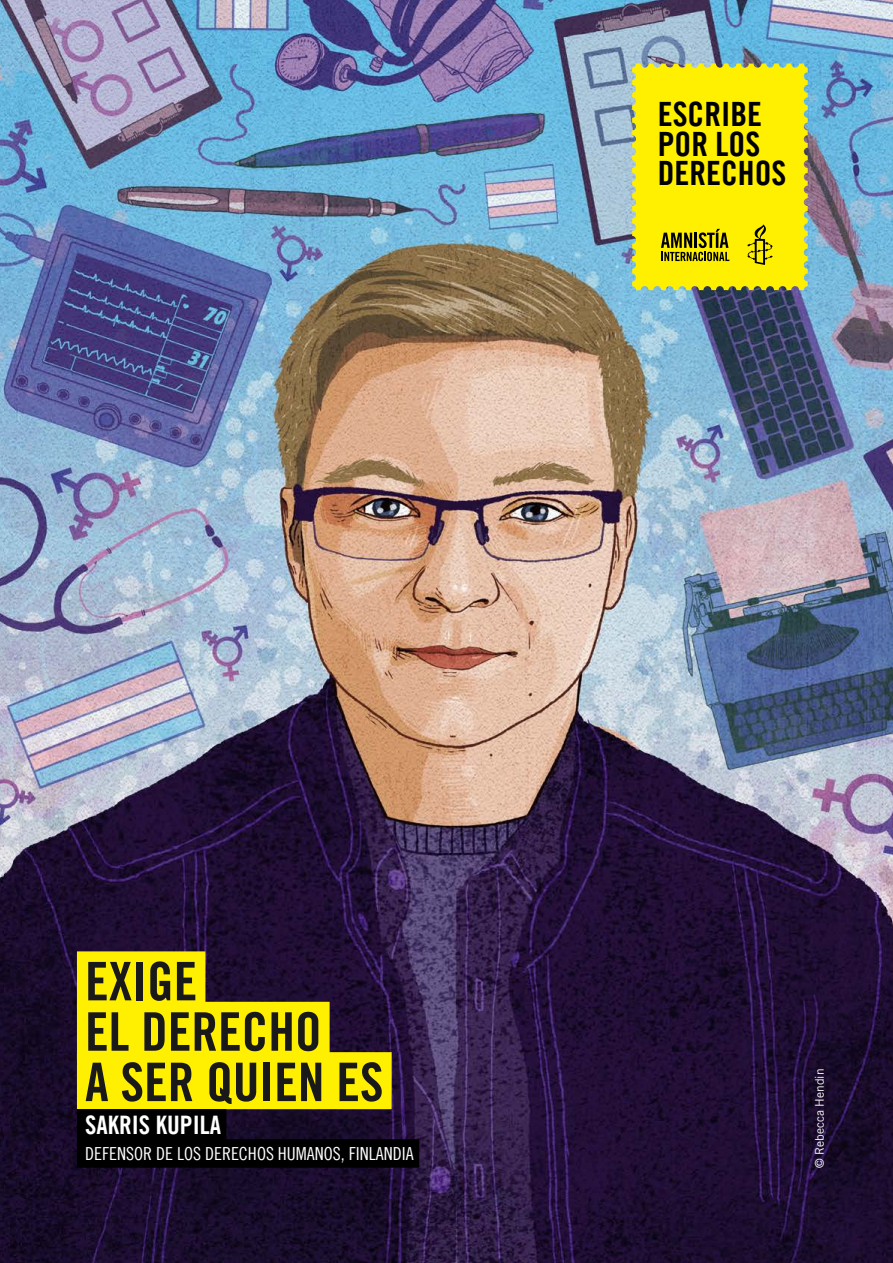
<style>
.page{position:relative;width:893px;height:1263px;background:#fff}
.page>*{position:absolute;margin:0;border:0;box-sizing:border-box;transform-origin:0 0}
._01_Headerline_-_FRO{font:53.25px "Amnesty Trade Gothic Bd Cn 20";color:#1a1919}
.t1{font:33.6px/29.7px "Amnesty Trade Gothic Bd Cn 20";color:#000}
._02_Name_-_FRONT{font:25.5px "Amnesty Trade Gothic Bd Cn 20";color:#fff}
._02_Country_-_FRONT{font:18px "Amnesty Trade Gothic Cn 18";color:#fff}
.t2{font:12px "Amnesty Trade Gothic";color:#fff}
</style>
<div class="page">
<img style="left:0;top:0;width:893px;height:1263px">
<svg style="left:632px;top:64px;width:176px;height:226px;background:#f1e407"></svg>
<div style="left:77px;top:951px;width:128px;height:57px;background:#ffef00"></div>
<div style="left:77px;top:1002px;width:253px;height:57px;background:#ffef00"></div>
<div style="left:77px;top:1052px;width:315px;height:57px;background:#ffef00"></div>
<div style="left:77px;top:1109px;width:149px;height:33px;background:#000"></div>
<div style="left:77px;top:1139px;width:342px;height:29px;background:#000"></div>
<h2 class="t1" style="left:658px;top:99px;width:130px">ESCRIBE<br>POR LOS<br>DERECHOS</h2>
<p class="_01_Headerline_-_FRO" style="left:85px;top:949px;width:114px">EXIGE</p>
<p class="_01_Headerline_-_FRO" style="left:85px;top:999px;width:238px">EL DERECHO</p>
<p class="_01_Headerline_-_FRO" style="left:85px;top:1050px;width:300px">A SER QUIEN ES</p>
<p class="_02_Name_-_FRONT" style="left:85px;top:1109px;width:137px">SAKRIS KUPILA</p>
<p class="_02_Country_-_FRONT" style="left:85px;top:1142px;width:330px">DEFENSOR DE LOS DERECHOS HUMANOS, FINLANDIA</p>
<p class="t2" style="left:812px;top:1168px;width:101px;rotate:-90deg">© Rebecca Hendin</p>
</div>
